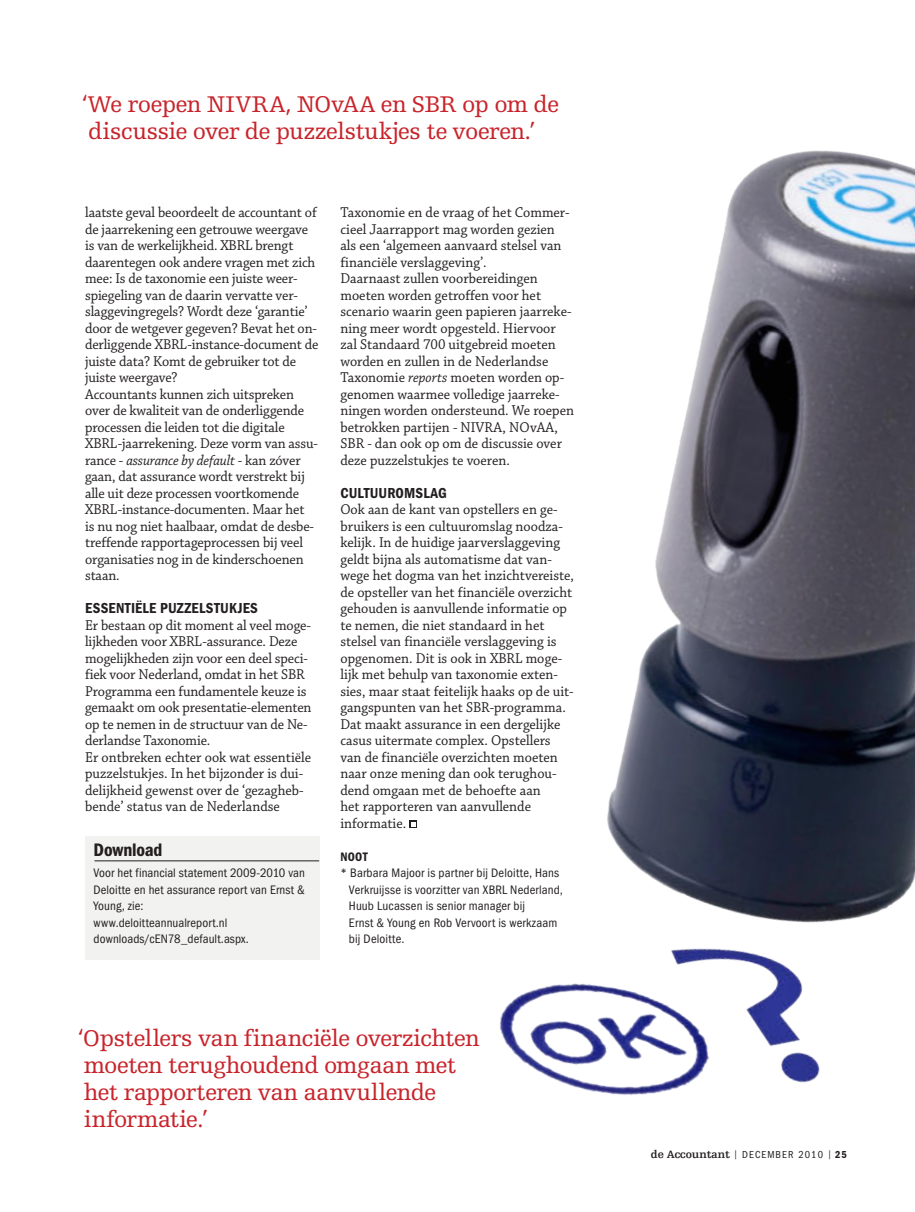
<style>
.page{position:relative;width:915px;height:1212px;background:#fff}
.page>*{position:absolute;margin:0;border:0;box-sizing:border-box;transform-origin:0 0}
.t1{font:24px/27px "Egyptienne FLT Std";letter-spacing:-.03em;color:#c8242b}
.t2{font:18.75px "ITC Franklin Gothic Std Dm Cd";letter-spacing:-.01em;color:#231f20}
.t3{font:15px/16.5px "Chaparral Pro";color:#231f20;scale:.95 1}
.t4{font:15px "ITC Franklin Gothic Std Dm Cd";letter-spacing:.02em;color:#231f20}
.t5{font:condensed 12.75px/16.5px "ITC Franklin Gothic Std";letter-spacing:.01em;color:#231f20}
.t6{font:12.75px "ITC Franklin Gothic Std Dm Cd";color:#231f20}
.t7{font:700 11.25px "Egyptienne FLT Std";letter-spacing:-.01em;color:#231f20}
.s1{font-style:italic}
.s2{font-family:"ITC Franklin Gothic Std";font-weight:400;font-stretch:condensed;font-size:9px}
.s3{font-family:"ITC Franklin Gothic Std";font-weight:400;font-stretch:condensed;font-size:10.5px}
.s4{font-family:"ITC Franklin Gothic Std Dm Cd";font-weight:400;font-size:10.5px}
</style>
<div class="page">
<svg style="left:409px;top:820px;width:7px;height:8px"></svg>
<svg style="left:410px;top:822px;width:5px;height:4px"></svg>
<img style="left:500px;top:150px;width:414px;height:945px">
<div style="left:85px;top:836px;width:234px;height:124px;background:#f2f2f0"></div>
<hr style="left:94px;top:860px;width:225px;height:1px;background:#231f20">
<h1 class="t1" style="left:81px;top:91px;width:479px">‘We roepen NIVRA, NOvAA en SBR op om de discussie over de puzzelstukjes te voeren.’</h1>
<p class="t3" style="left:85px;top:205px;width:247px">laatste geval beoordeelt de accountant of de jaarrekening een getrouwe weergave is van de werkelijkheid. XBRL brengt daarentegen ook andere vragen met zich mee: Is de taxonomie een juiste weer&shy;spiegeling van de daarin vervatte ver&shy;slaggevingregels? Wordt deze ‘garantie’ door de wetgever gegeven? Bevat het on&shy;derliggende XBRL-instance-document de juiste data? Komt de gebruiker tot de juiste weergave?<br>Accountants kunnen zich uitspreken over de kwaliteit van de onderliggende processen die leiden tot die digitale XBRL-jaarrekening. Deze vorm van assu&shy;rance - <span class="s1">assurance by default</span> - kan zóver gaan, dat assurance wordt verstrekt bij alle uit deze processen voortkomende XBRL-instance-documenten. Maar het<br>is nu nog niet haalbaar, omdat de desbe&shy;treffende rapportageprocessen bij veel organisaties nog in de kinderschoenen staan.</p>
<p class="t4" style="left:85px;top:600px;width:174px">ESSENTI ËLE PUZZELSTUKJES</p>
<p class="t3" style="left:85px;top:617px;width:240px">Er bestaan op dit moment al veel moge&shy;lijkheden voor XBRL-assurance. Deze mogelijkheden zijn voor een deel speci&shy;fiek voor Nederland, omdat in het SBR Programma een fundamentele keuze is gemaakt om ook presentatie-elementen op te nemen in de structuur van de Ne&shy;derlandse Taxonomie.<br>Er ontbreken echter ook wat essentiële puzzelstukjes. In het bijzonder is dui&shy;delijkheid gewenst over de ‘gezagheb&shy;bende’ status van de Nederlandse</p>
<p class="t2" style="left:94px;top:839px;width:70px">DOWNLOAD</p>
<p class="t5" style="left:94px;top:865px;width:213px">Voor het financial statement 2009-2010 van Deloitte en het assurance report van Ernst &amp; Young, zie:<br>www.deloitteannualreport.nl<br>downloads/cEN 78_default.aspx.</p>
<p class="t3" style="left:340px;top:205px;width:247px">Taxonomie en de vraag of het Commer&shy;cieel Jaarrapport mag worden gezien als een ‘algemeen aanvaard stelsel van financiële verslaggeving’.<br>Daarnaast zullen voorbereidingen moeten worden getroffen voor het scenario waarin geen papieren jaarreke&shy;ning meer wordt opgesteld. Hiervoor zal Standaard 700 uitgebreid moeten worden en zullen in de Nederlandse Taxonomie <span class="s1">reports</span> moeten worden op&shy;genomen waarmee volledige jaarreke&shy;ningen worden ondersteund. We roepen betrokken partijen - NIVRA, NOvAA, SBR - dan ook op om de discussie over deze puzzelstukjes te voeren.</p>
<p class="t4" style="left:340px;top:484px;width:92px">CULTUUROMSLAG</p>
<p class="t3" style="left:340px;top:502px;width:247px">Ook aan de kant van opstellers en ge&shy;bruikers is een cultuuromslag noodza&shy;kelijk. In de huidige jaarverslaggeving geldt bijna als automatisme dat van&shy;wege het dogma van het inzichtvereiste, de opsteller van het financiële overzicht gehouden is aanvullende informatie op te nemen, die niet standaard in het stelsel van financiële verslaggeving is opgenomen. Dit is ook in XBRL moge&shy;lijk met behulp van taxonomie exten&shy;sies, maar staat feitelijk haaks op de uit&shy;gangspunten van het SBR-programma.<br>Dat maakt assurance in een dergelijke casus uitermate complex. Opstellers van de financiële overzichten moeten naar onze mening dan ook terughou&shy;dend omgaan met de behoefte aan<br>het rapporteren van aanvullende informatie.</p>
<p class="t6" style="left:340px;top:849px;width:28px">NOOT</p>
<p class="t5" style="left:349px;top:865px;width:215px;text-indent:-8px">* Barbara Majoor is partner bij Deloitte, Hans Verkruijsse is voorzitter van XBRL Nederland, Huub Lucassen is senior manager bij<br>Ernst &amp; Young en Rob Vervoort is werkzaam bij Deloitte.</p>
<h1 class="t1" style="left:77px;top:1025px;width:404px">‘Opstellers van financiële overzichten moeten terughoudend omgaan met het rapporteren van aanvullende informatie.’</h1>
<p class="t7" style="left:650px;top:1148px;width:197px">de Accountant <span class="s2">|</span> <span class="s3">december 2010</span> <span class="s2">|</span> <span class="s4">25</span></p>
</div>
